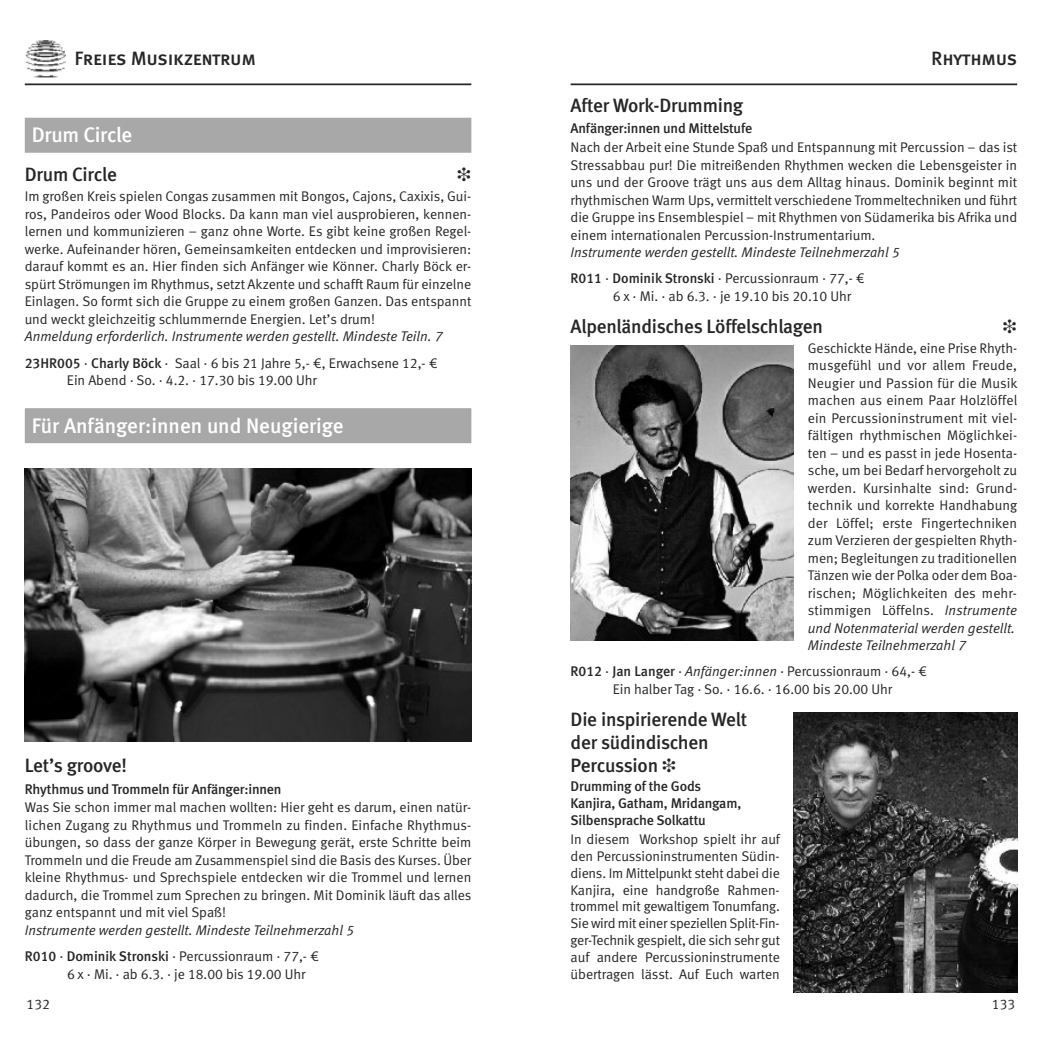
<style>
.page{position:relative;width:1042px;height:1042px;background:#fff}
.page>*{position:absolute;margin:0;border:0;box-sizing:border-box;transform-origin:0 0}
.t1{font:21px "Meta Medium LF";color:#fff}
.t2{font:19.25px/23.1px "Meta Medium LF";letter-spacing:-.015em;color:#272526}
.t3{font:19.25px "Meta Medium LF Caps";letter-spacing:-.02em;color:#272526}
.t4{font:14px/17.5px "Meta Normal LF";color:#272526;text-align:justify}
.t5{font:italic 14px/26.2px "Meta Normal LF";color:#272526}
.t6{font:14px/16.8px "Meta Medium LF";letter-spacing:-.015em;color:#272526}
.s1{font-family:"Meta Medium LF";font-style:normal}
.s2{font-style:normal}
.s3{font-family:"Meta Euro";font-style:normal}
.s4{font-style:italic}
.s5{font-family:"Meta Medium LF"}
.s6{font-family:"Meta Euro"}
</style>
<div class="page">
<hr style="left:570px;top:83px;width:447px;height:2px;background:#272526">
<div style="left:25px;top:118px;width:446px;height:35px;background:#a8a8a8"></div>
<div style="left:25px;top:408px;width:446px;height:35px;background:#a8a8a8"></div>
<img style="left:25px;top:40px;width:40px;height:38px">
<hr style="left:25px;top:83px;width:446px;height:2px;background:#272526">
<img style="left:25px;top:468px;width:446px;height:273px">
<img style="left:570px;top:346px;width:224px;height:295px">
<img style="left:794px;top:712px;width:223px;height:280px">
<h2 class="t3" style="left:74px;top:51px;width:183px">Freies Musikzentrum</h2>
<h1 class="t1" style="left:32px;top:127px;width:102px">Drum Circle</h1>
<h2 class="t2" style="left:25px;top:165px;width:94px">Drum Circle</h2>
<p class="t4" style="left:25px;top:189px;width:448px">Im großen Kreis spielen Congas zusammen mit Bongos, Cajons, Caxixis, Gui&shy;ros, Pandeiros oder Wood Blocks. Da kann man viel ausprobieren, kennen&shy;lernen und kommunizieren – ganz ohne Worte. Es gibt keine großen Regel&shy;werke. Aufeinander hören, Gemeinsamkeiten entdecken und improvisieren: darauf kommt es an. Hier finden sich Anfänger wie Könner. Charly Böck er&shy;spürt Strömungen im Rhythmus, setzt Akzente und schafft Raum für einzelne Einlagen. So formt sich die Gruppe zu einem großen Ganzen. Das entspannt und weckt gleichzeitig schlummernde Energien. Let’s drum!</p>
<p class="t5" style="left:25px;top:324px;width:419px">Anmeldung erforderlich. Instrumente werden gestellt. Mindeste Teiln. 7<br><span class="s1">23HR005</span> <span class="s2">·</span> <span class="s1">Charly Böck</span> <span class="s2">· Saal · 6 bis 21 Jahre 5,-</span> <span class="s3">1</span><span class="s2">, Erwachsene 12,-</span> <span class="s3">1</span></p>
<p class="t4" style="left:67px;top:372px;width:251px">Ein Abend · So. · 4.2. · 17.30 bis 19.00 Uhr</p>
<h1 class="t1" style="left:32px;top:417px;width:313px">Für Anfänger:innen und Neugierige</h1>
<h2 class="t2" style="left:25px;top:755px;width:104px">Let’s groove!</h2>
<p class="t6" style="left:25px;top:781px;width:258px">Rhythmus und Trommeln für Anfänger:innen</p>
<p class="t4" style="left:25px;top:800px;width:448px">Was Sie schon immer mal machen wollten: Hier geht es darum, einen natür&shy;lichen Zugang zu Rhythmus und Trommeln zu finden. Einfache Rhythmus&shy;übungen, so dass der ganze Körper in Bewegung gerät, erste Schritte beim Trommeln und die Freude am Zusammenspiel sind die Basis des Kurses. Über kleine Rhythmus- und Sprechspiele entdecken wir die Trommel und lernen dadurch, die Trommel zum Sprechen zu bringen. Mit Dominik läuft das alles ganz entspannt und mit viel Spaß!</p>
<p class="t5" style="left:25px;top:918px;width:331px">Instrumente werden gestellt. Mindeste Teilnehmerzahl 5<br><span class="s1">R010</span> <span class="s2">·</span> <span class="s1">Dominik Stronski</span> <span class="s2">· Percussionraum · 77,-</span> <span class="s3">1</span></p>
<p class="t4" style="left:67px;top:966px;width:240px">6 x · Mi. · ab 6.3. · je 18.00 bis 19.00 Uhr</p>
<p class="t4" style="left:27px;top:996px;width:25px">132</p>
<h2 class="t3" style="left:931px;top:51px;width:87px">Rhythmus</h2>
<h2 class="t2" style="left:570px;top:95px;width:174px">After Work-Drumming</h2>
<p class="t6" style="left:570px;top:121px;width:183px">Anfänger:innen und Mittelstufe</p>
<p class="t4" style="left:570px;top:140px;width:448px">Nach der Arbeit eine Stunde Spaß und Entspannung mit Percussion – das ist Stressabbau pur! Die mitreißenden Rhythmen wecken die Lebensgeister in uns und der Groove trägt uns aus dem Alltag hinaus. Dominik beginnt mit rhythmischen Warm Ups, vermittelt verschiedene Trommeltechniken und führt die Gruppe ins Ensemblespiel – mit Rhythmen von Südamerika bis Afrika und einem internationalen Percussion-Instrumentarium.</p>
<p class="t5" style="left:570px;top:240px;width:331px">Instrumente werden gestellt. Mindeste Teilnehmerzahl 5<br><span class="s1">R011</span> <span class="s2">·</span> <span class="s1">Dominik Stronski</span> <span class="s2">· Percussionraum · 77,-</span> <span class="s3">1</span></p>
<p class="t4" style="left:613px;top:288px;width:240px">6 x · Mi. · ab 6.3. · je 19.10 bis 20.10 Uhr</p>
<h2 class="t2" style="left:570px;top:316px;width:254px">Alpenländisches Löffelschlagen</h2>
<p class="t4" style="left:808px;top:340px;width:211px;text-align:left">Geschickte Hände, eine Prise Rhyth&shy;musgefühl und vor allem Freude, Neugier und Passion für die Musik machen aus einem Paar Holzlöffel ein Percussioninstrument mit viel&shy;fältigen rhythmischen Möglichkei&shy;ten – und es passt in jede Hosenta&shy;sche, um bei Bedarf hervorgeholt zu werden. Kursinhalte sind: Grund&shy;technik und korrekte Handhabung der Löffel; erste Fingertechniken zum Verzieren der gespielten Rhyth&shy;men; Begleitungen zu traditionellen Tänzen wie der Polka oder dem Boa&shy;rischen; Möglichkeiten des mehr&shy;stimmigen Löffelns. <span class="s4">Instrumente und Notenmaterial werden gestellt.<br>Mindeste Teilnehmerzahl 7</span></p>
<p class="t4" style="left:570px;top:664px;width:358px;text-align:center"><span class="s5">R012</span> · <span class="s5">Jan Langer</span> · <span class="s4">Anfänger:innen</span> · Percussionraum · 64,- <span class="s6">1<br></span>Ein halber Tag · So. · 16.6. · 16.00 bis 20.00 Uhr</p>
<h2 class="t2" style="left:570px;top:709px;width:178px">Die inspirierende Welt der südindischen<br>Percussion</h2>
<p class="t6" style="left:570px;top:779px;width:172px">Drumming of the Gods<br>Kanjira, Gatham, Mridangam,<br>Silbensprache Solkattu</p>
<p class="t4" style="left:570px;top:832px;width:211px;line-height:16.8px">In diesem Workshop spielt ihr auf den Percussioninstrumenten Südin&shy;diens. Im Mittelpunkt steht dabei die Kanjira, eine handgroße Rahmen&shy;trommel mit gewaltigem Tonumfang.<br>Sie wird mit einer speziellen Split-Fin&shy;ger-Technik gespielt, die sich sehr gut auf andere Percussioninstrumente übertragen lässt. Auf Euch warten</p>
<p class="t4" style="left:992px;top:996px;width:25px">133</p>
</div>
